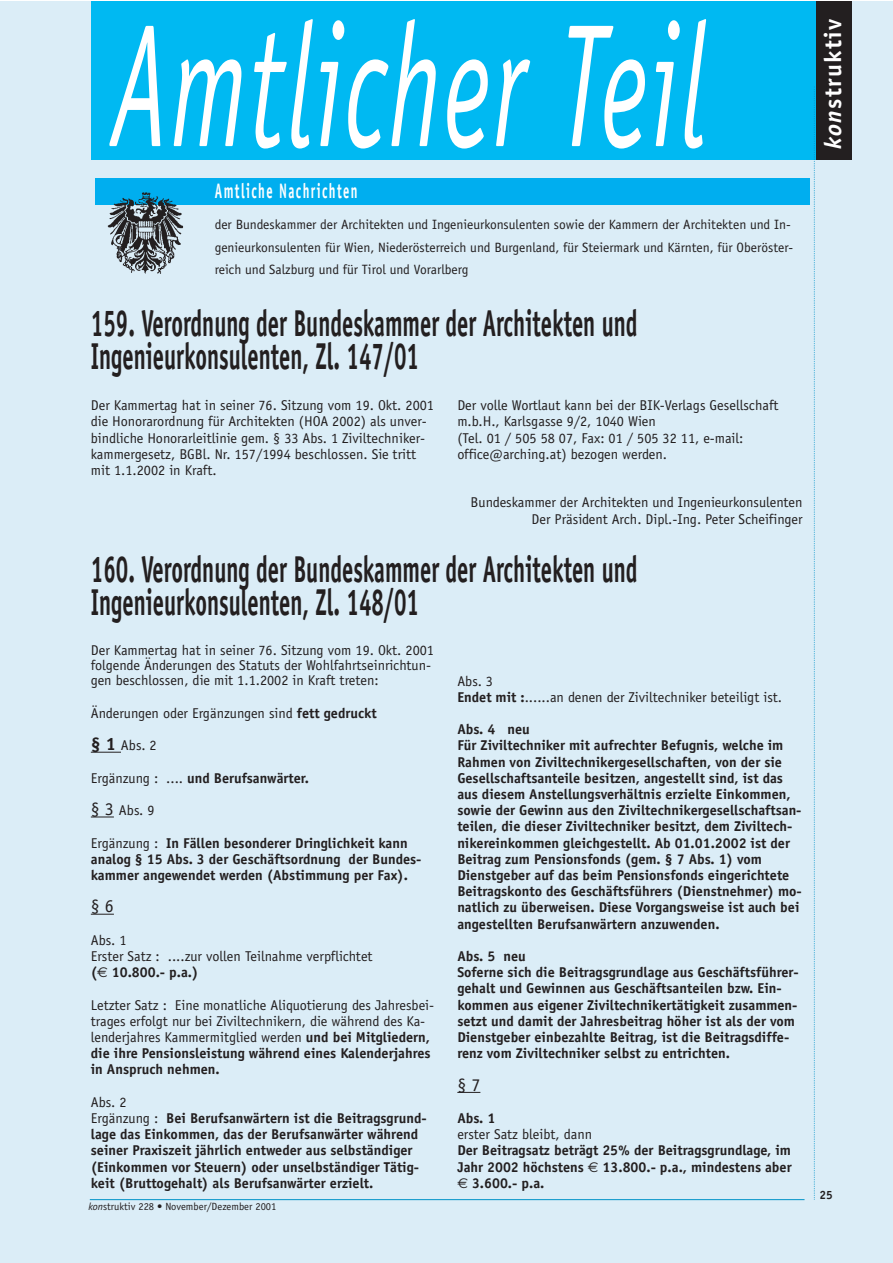
<style>
.page{position:relative;width:893px;height:1263px;background:#fff}
.page>*{position:absolute;margin:0;border:0;box-sizing:border-box;transform-origin:0 0}
.t1{font:italic 175.5px "Officina Sans";letter-spacing:.025em;color:#fff;scale:.6 1}
.t2{font:700 37.5px/33px "Officina Sans";color:#231f20;scale:.6 1}
.t3{font:700 24px "Officina Sans";letter-spacing:.055em;color:#fff}
.t4{font:700 21px "Officina Sans";letter-spacing:.11em;color:#fff;scale:.6 1}
.t5{font:18px "Officina Sans";color:#231f20}
.t6{font:700 14.25px/16.2px "Officina Sans";color:#231f20}
.t7{font:14.25px/16.2px "Officina Sans";color:#231f20}
.t8{font:13.5px/22.5px "Officina Sans";color:#231f20}
.t9{font:700 12px "Officina Sans";color:#231f20}
.t10{font:10.5px "Officina Sans";color:#231f20}
.s1{font-weight:700}
.s2{font-weight:700;font-size:18px}
.s3{font-weight:400}
.s4{font-size:18px}
.s5{font-family:"Euro Sans"}
.s6{font-family:"Euro Sans";font-weight:400}
.s7{font-style:italic}
</style>
<div class="page">
<div style="left:0;top:2px;width:892px;height:1261px;background:#dbedf7"></div>
<div style="left:91px;top:2px;width:739px;height:158px;background:#00b9f2"></div>
<div style="left:815px;top:2px;width:36px;height:158px;background:#231f20"></div>
<hr style="left:90px;top:1199px;width:714px;height:1px;background:#0092c8">
<svg style="left:813px;top:161px;width:1px;height:1039px"></svg>
<div style="left:95px;top:178px;width:714px;height:27px;background:#00aeef"></div>
<img style="left:107px;top:192px;width:77px;height:82px">
<hr style="left:91px;top:752px;width:30px;height:1px;background:#231f20">
<svg style="left:91px;top:817px;width:23px;height:1px"></svg>
<svg style="left:91px;top:914px;width:23px;height:1px"></svg>
<svg style="left:457px;top:1092px;width:23px;height:1px"></svg>
<h1 class="t1" style="left:111px;top:19px;width:992px">Amtlicher Teil</h1>
<h3 class="t4" style="left:215px;top:183px;width:239px">Amtliche Nachrichten</h3>
<p class="t8" style="left:215px;top:215px;width:580px">der Bundeskammer der Architekten und Ingenieurkonsulenten sowie der Kammern der Architekten und In&shy;genieurkonsulenten für Wien, Niederösterreich und Burgenland, für Steiermark und Kärnten, für Oberöster&shy;reich und Salzburg und für Tirol und Vorarlberg</p>
<h2 class="t2" style="left:91px;top:310px;width:912px">159. Verordnung der Bundeskammer der Architekten und<br>Ingenieurkonsulenten, Zl. 147/01</h2>
<p class="t7" style="left:91px;top:398px;width:345px">Der Kammertag hat in seiner 76. Sitzung vom 19. Okt. 2001 die Honorarordnung für Architekten (HOA 2002) als unver&shy;bindliche Honorarleitlinie gem. § 33 Abs. 1 Ziviltechniker&shy;kammergesetz, BGBl. Nr. 157/1994 beschlossen. Sie tritt mit 1.1.2002 in Kraft.</p>
<p class="t7" style="left:457px;top:398px;width:322px">Der volle Wortlaut kann bei der BIK-Verlags Gesellschaft m.b.H., Karlsgasse 9/2, 1040 Wien<br>(Tel. 01 / 505 58 07, Fax: 01 / 505 32 11, e-mail: office@arching.at) bezogen werden.</p>
<p class="t7" style="left:470px;top:496px;width:333px;text-align:right">Bundeskammer der Architekten und Ingenieurkonsulenten<br>Der Präsident Arch. Dipl.-Ing. Peter Scheifinger</p>
<h2 class="t2" style="left:91px;top:556px;width:912px">160. Verordnung der Bundeskammer der Architekten und<br>Ingenieurkonsulenten, Zl. 148/01</h2>
<p class="t7" style="left:91px;top:644px;width:345px;line-height:15px">Der Kammertag hat in seiner 76. Sitzung vom 19. Okt. 2001 folgende Änderungen des Statuts der Wohlfahrtseinrichtun&shy;gen beschlossen, die mit 1.1.2002 in Kraft treten:</p>
<p class="t7" style="left:91px;top:706px;width:287px">Änderungen oder Ergänzungen sind <span class="s1">fett gedruckt</span></p>
<p class="t7" style="left:91px;top:739px;width:67px"><span class="s2">§ 1</span> Abs. 2</p>
<p class="t6" style="left:91px;top:771px;width:220px"><span class="s3">Ergänzung : ....</span> und Berufsanwärter.</p>
<p class="t7" style="left:91px;top:803px;width:65px"><span class="s4">§ 3</span> Abs. 9</p>
<p class="t6" style="left:91px;top:836px;width:332px"><span class="s3">Ergänzung :</span> In Fällen besonderer Dringlichkeit kann analog § 15 Abs. 3 der Geschäftsordnung der Bundes&shy;kammer angewendet werden (Abstimmung per Fax).</p>
<p class="t5" style="left:91px;top:899px;width:25px">§ 6</p>
<p class="t7" style="left:91px;top:933px;width:283px">Abs. 1<br>Erster Satz : ....zur vollen Teilnahme verpflichtet <span class="s1">(</span><span class="s5">€</span> <span class="s1">10.800.- p.a.)</span></p>
<p class="t7" style="left:91px;top:998px;width:345px">Letzter Satz : Eine monatliche Aliquotierung des Jahresbei&shy;trages erfolgt nur bei Ziviltechnikern, die während des Ka&shy;lenderjahres Kammermitglied werden <span class="s1">und bei Mitgliedern, die ihre Pensionsleistung während eines Kalenderjahres in Anspruch nehmen.</span></p>
<p class="t6" style="left:91px;top:1095px;width:337px"><span class="s3">Abs. 2<br>Ergänzung :</span> Bei Berufsanwärtern ist die Beitragsgrund&shy;lage das Einkommen, das der Berufsanwärter während seiner Praxiszeit jährlich entweder aus selbständiger (Einkommen vor Steuern) oder unselbständiger Tätig&shy;keit (Bruttogehalt) als Berufsanwärter erzielt.</p>
<p class="t7" style="left:457px;top:674px;width:326px">Abs. 3<br><span class="s1">Endet mit :</span>......an denen der Ziviltechniker beteiligt ist.</p>
<p class="t6" style="left:457px;top:722px;width:346px">Abs. 4 neu<br>Für Ziviltechniker mit aufrechter Befugnis, welche im Rahmen von Ziviltechnikergesellschaften, von der sie Gesellschaftsanteile besitzen, angestellt sind, ist das aus diesem Anstellungsverhältnis erzielte Einkommen, sowie der Gewinn aus den Ziviltechnikergesellschaftsan&shy;teilen, die dieser Ziviltechniker besitzt, dem Ziviltech&shy;nikereinkommen gleichgestellt. Ab 01.01.2002 ist der Beitrag zum Pensionsfonds (gem. § 7 Abs. 1) vom Dienstgeber auf das beim Pensionsfonds eingerichtete Beitragskonto des Geschäftsführers (Dienstnehmer) mo&shy;natlich zu überweisen. Diese Vorgangsweise ist auch bei angestellten Berufsanwärtern anzuwenden.</p>
<p class="t6" style="left:457px;top:949px;width:343px">Abs. 5 neu<br>Soferne sich die Beitragsgrundlage aus Geschäftsführer&shy;gehalt und Gewinnen aus Geschäftsanteilen bzw. Ein&shy;kommen aus eigener Ziviltechnikertätigkeit zusammen&shy;setzt und damit der Jahresbeitrag höher ist als der vom Dienstgeber einbezahlte Beitrag, ist die Beitragsdiffe&shy;renz vom Ziviltechniker selbst zu entrichten.</p>
<p class="t5" style="left:457px;top:1078px;width:25px">§ 7</p>
<p class="t6" style="left:457px;top:1111px;width:40px">Abs. 1</p>
<p class="t7" style="left:457px;top:1127px;width:136px">erster Satz bleibt, dann</p>
<p class="t6" style="left:457px;top:1144px;width:336px;text-align:justify">Der Beitragsatz beträgt 25% der Beitragsgrundlage, im Jahr 2002 höchstens <span class="s6">€</span> 13.800.- p.a., mindestens aber <span class="s6">€</span> 3.600.- p.a.</p>
<p class="t10" style="left:89px;top:1203px;width:189px"><span class="s7">kon</span>struktiv 228 • November/Dezember 2001</p>
<h3 class="t3" style="left:823px;top:149px;width:131px;rotate:-90deg"><span class="s7">kon</span>struktiv</h3>
<p class="t9" style="left:819px;top:1191px;width:15px">25</p>
</div>
